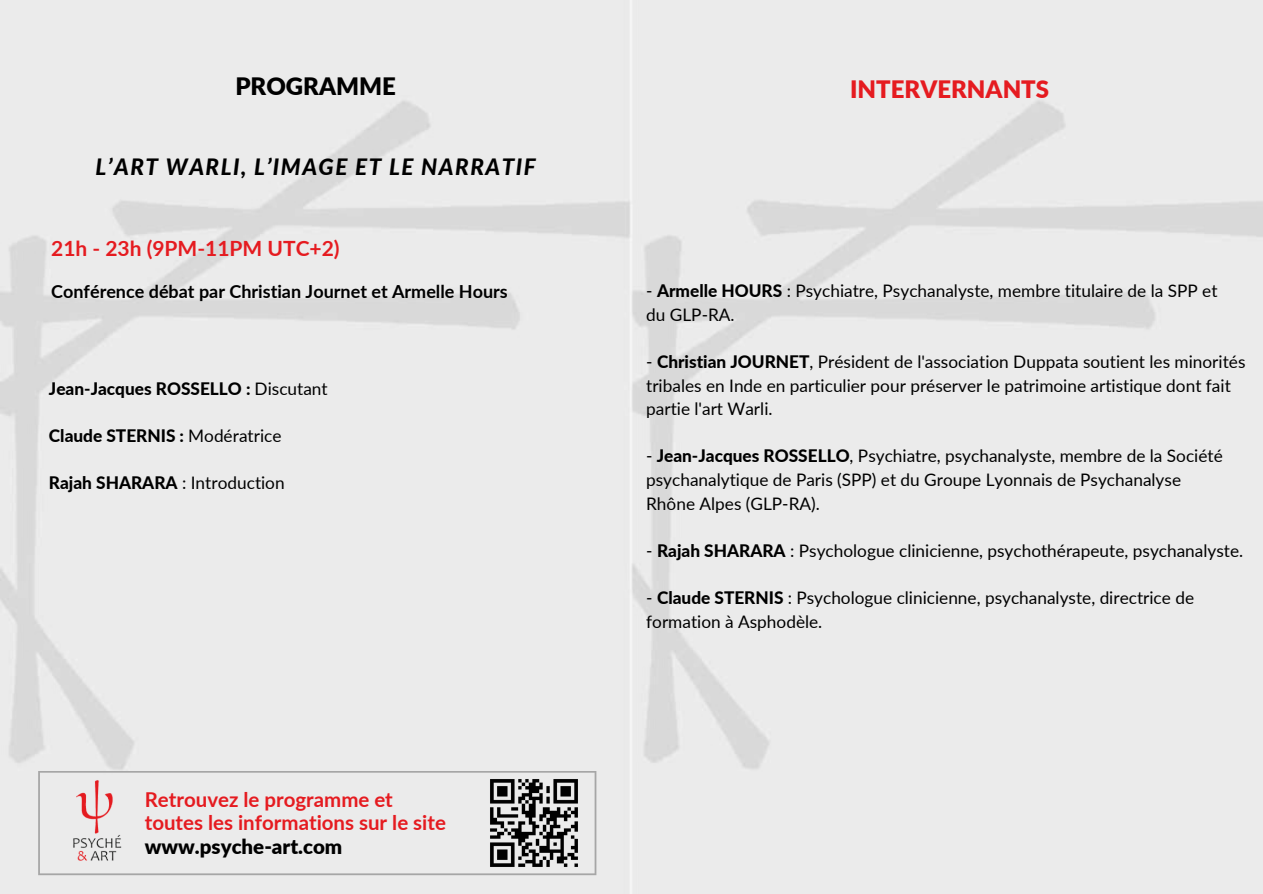
<style>
.page{position:relative;width:1263px;height:894px;background:#fff}
.page>*{position:absolute;margin:0;border:0;box-sizing:border-box;transform-origin:0 0}
.t1{font:900 24px "Lato";color:#e51b20}
.t2{font:900 24px "Lato";color:#000}
.t3{font:italic 800 22.5px "Lato";letter-spacing:.065em;color:#000}
.t4{font:700 21px "Lato";color:#e51b20}
.t5{font:700 20.4px/23.5px "Lato";color:#e51b20}
.t6{font:700 18px "Lato";color:#000}
.t7{font:17.25px/23.5px "Lato";color:#000}
.t8{font:800 17.25px "Lato";color:#000}
.s1{font-weight:400}
.s2{font-weight:800}
.s3{font-weight:900;color:#000}
</style>
<div class="page">
<div style="left:38px;top:770px;width:558px;height:104px;background:#ebebeb"></div>
<img style="left:63px;top:775px;width:67px;height:92px">
<img style="left:483px;top:772px;width:101px;height:101px">
<p class="t2" style="left:235px;top:71px;width:162px">PROGRAMME</p>
<p class="t3" style="left:95px;top:153px;width:442px">L’ART WARLI, L’IMAGE ET LE NARRATIF</p>
<p class="t4" style="left:51px;top:235px;width:290px">21h - 23h (9PM-11PM UTC+2)</p>
<p class="t6" style="left:51px;top:280px;width:458px">Conférence débat par Christian Journet et Armelle Hours</p>
<p class="t8" style="left:49px;top:377px;width:280px">Jean-Jacques ROSSELLO : <span class="s1">Discutant</span></p>
<p class="t8" style="left:49px;top:425px;width:234px">Claude STERNIS : <span class="s1">Modératrice</span></p>
<p class="t7" style="left:49px;top:470px;width:237px"><span class="s2">Rajah SHARARA</span> : Introduction</p>
<p class="t5" style="left:145px;top:786px;width:303px">Retrouvez le programme et toutes les informations sur le site <span class="s3">www.psyche-art.com</span></p>
<p class="t1" style="left:850px;top:74px;width:201px">INTERVERNANTS</p>
<p class="t7" style="left:646px;top:278px;width:573px">- <span class="s2">Armelle HOURS</span> : Psychiatre, Psychanalyste, membre titulaire de la SPP et</p>
<p class="t7" style="left:646px;top:302px;width:90px">du GLP-RA.</p>
<p class="t7" style="left:646px;top:349px;width:601px">- <span class="s2">Christian JOURNET</span>, Président de l'association Duppata soutient les minorités tribales en Inde en particulier pour préserver le patrimoine artistique dont fait partie l'art Warli.</p>
<p class="t7" style="left:646px;top:444px;width:578px">- <span class="s2">Jean-Jacques ROSSELLO</span>, Psychiatre, psychanalyste, membre de la Société psychanalytique de Paris (SPP) et du Groupe Lyonnais de Psychanalyse</p>
<p class="t7" style="left:646px;top:491px;width:175px">Rhône Alpes (GLP-RA).</p>
<p class="t7" style="left:646px;top:538px;width:599px">- <span class="s2">Rajah SHARARA</span> : Psychologue clinicienne, psychothérapeute, psychanalyste.</p>
<p class="t7" style="left:646px;top:585px;width:549px">- <span class="s2">Claude STERNIS</span> : Psychologue clinicienne, psychanalyste, directrice de formation à Asphodèle.</p>
</div>
